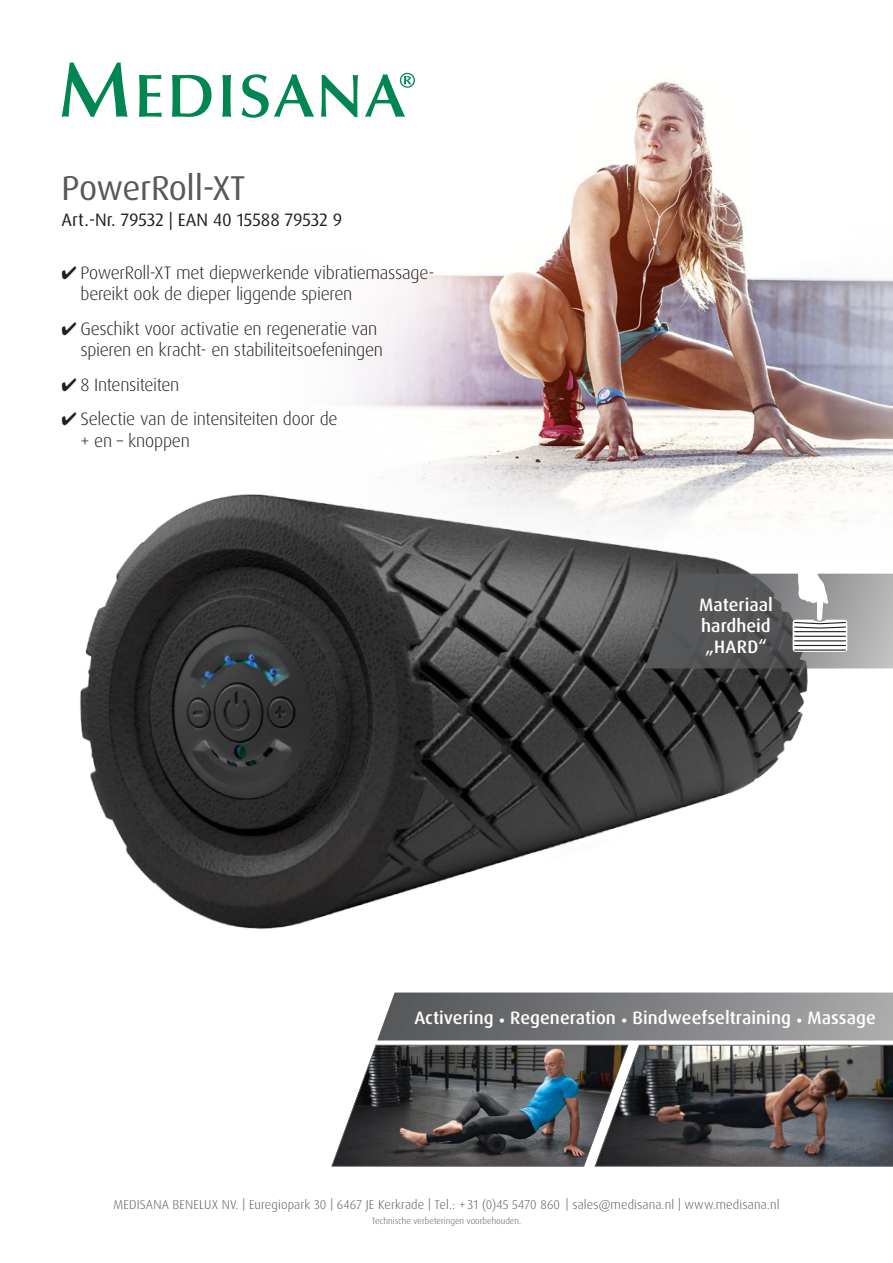
<style>
.page{position:relative;width:893px;height:1263px;background:#fff}
.page>*{position:absolute;margin:0;border:0;box-sizing:border-box;transform-origin:0 0}
.t1{font:34.5px "Dax Pro";letter-spacing:-.02em;color:#57585a}
.t2{font:300 18px/21.6px "Dax Pro";letter-spacing:-.02em;color:#231f20}
.t3{font:500 18px/21px "Dax Pro";letter-spacing:.005em;color:#fff;text-align:justify}
.t4{font:18px "Dax Pro";color:#231f20}
.t5{font:300 12.75px "Dax Pro";letter-spacing:.01em;color:#57585a}
.t6{font:300 9px "Dax Pro";color:#57585a}
</style>
<div class="page">
<img style="left:80px;top:498px;width:813px;height:431px">
<img style="left:217px;top:72px;width:676px;height:499px">
<svg style="left:62px;top:62px;width:65px;height:55px"></svg>
<svg style="left:139px;top:75px;width:23px;height:42px"></svg>
<svg style="left:172px;top:75px;width:40px;height:42px"></svg>
<svg style="left:222px;top:75px;width:9px;height:42px"></svg>
<svg style="left:242px;top:74px;width:72px;height:44px"></svg>
<svg style="left:321px;top:75px;width:37px;height:42px"></svg>
<svg style="left:365px;top:73px;width:50px;height:44px"></svg>
<svg style="left:331px;top:992px;width:562px;height:174px;background:#696a6b"></svg>
<svg style="left:645px;top:571px;width:248px;height:97px;background:#7e7e80"></svg>
<h1 class="t1" style="left:62px;top:166px;width:185px">PowerRoll-XT</h1>
<p class="t4" style="left:62px;top:208px;width:282px">Art.-Nr. 79532 | EAN 40 15588 79532 9</p>
<p class="t2" style="left:80px;top:262px;width:355px;text-indent:-19px">✔ PowerRoll-XT met diepwerkende vibratiemassage&shy;bereikt ook de dieper liggende spieren</p>
<p class="t2" style="left:80px;top:318px;width:304px;text-indent:-19px">✔ Geschikt voor activatie en regeneratie van spieren en kracht- en stabiliteitsoefeningen</p>
<p class="t2" style="left:62px;top:374px;width:119px">✔ 8 Intensiteiten</p>
<p class="t2" style="left:80px;top:408px;width:259px;text-indent:-19px">✔ Selectie van de intensiteiten door de + en – knoppen</p>
<p class="t3" style="left:699px;top:594px;width:75px">Materiaal hardheid „HARD“</p>
<p class="t3" style="left:414px;top:1007px;width:463px">Activering • Regeneration • Bindweefseltraining • Massage</p>
<p class="t5" style="left:113px;top:1196px;width:667px">MEDISANA BENELUX NV. | Euregiopark 30 | 6467 JE Kerkrade | Tel.: + 31 (0)45 5470 860 | sales@medisana.nl | www.medisana.nl</p>
<p class="t6" style="left:372px;top:1215px;width:151px">Technische verbeteringen voorbehouden.</p>
</div>
